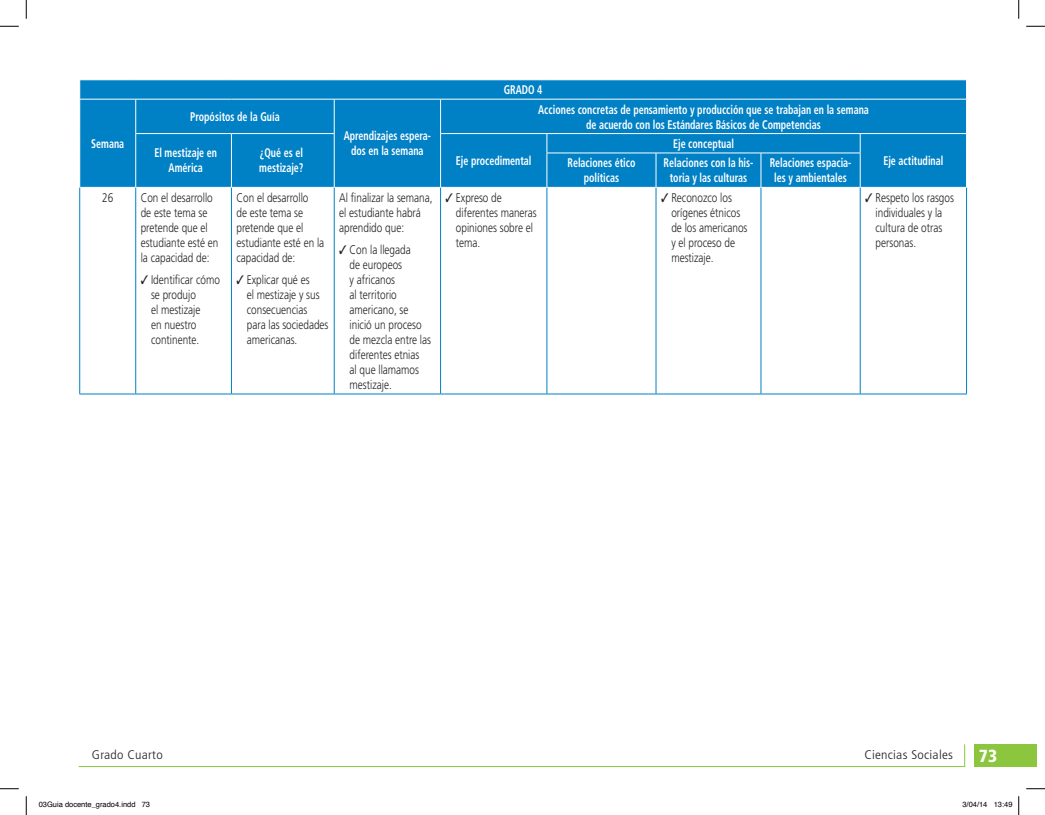
<style>
.page{position:relative;width:1045px;height:815px;background:#fff}
.page>*{position:absolute;margin:0;border:0;box-sizing:border-box;transform-origin:0 0}
.t1{font:900 condensed 17.5px "Frutiger LT Std";color:#fff}
.t2{font:300 12.5px/15px "Frutiger LT Std";color:#231f20;scale:.8 1}
.t3{font:700 condensed 12.5px/15px "Frutiger LT Std";color:#fff;text-align:center;scale:.8 1}
.t4{font:300 condensed 12.5px "Frutiger LT Std";letter-spacing:.02em;color:#231f20;scale:1.1 1}
.t5{font:7.5px "Helvetica";color:#000}
</style>
<div class="page">
<div style="left:974px;top:743px;width:62px;height:23px;background:#8bc63e"></div>
<svg style="left:78px;top:744px;width:887px;height:23px"></svg>
<div style="left:80px;top:80px;width:886px;height:107px;background:#0080c5"></div>
<svg style="left:79px;top:80px;width:1px;height:19px"></svg>
<hr style="left:79px;top:99px;width:57px;height:1px;background:#fff">
<svg style="left:79px;top:133px;width:1px;height:20px"></svg>
<hr style="left:136px;top:99px;width:95px;height:1px;background:#fff">
<hr style="left:135px;top:99px;width:1px;height:34px;background:#fff">
<hr style="left:231px;top:99px;width:103px;height:1px;background:#fff">
<hr style="left:334px;top:99px;width:106px;height:1px;background:#fff">
<hr style="left:334px;top:99px;width:1px;height:34px;background:#fff">
<hr style="left:440px;top:99px;width:107px;height:1px;background:#fff">
<hr style="left:440px;top:99px;width:1px;height:34px;background:#fff">
<hr style="left:547px;top:99px;width:109px;height:1px;background:#fff">
<hr style="left:656px;top:99px;width:105px;height:1px;background:#fff">
<hr style="left:761px;top:99px;width:99px;height:1px;background:#fff">
<hr style="left:860px;top:99px;width:107px;height:1px;background:#fff">
<hr style="left:135px;top:133px;width:96px;height:1px;background:#fff">
<svg style="left:135px;top:134px;width:1px;height:19px"></svg>
<hr style="left:231px;top:133px;width:103px;height:1px;background:#fff">
<svg style="left:231px;top:134px;width:1px;height:19px"></svg>
<svg style="left:334px;top:134px;width:1px;height:19px"></svg>
<hr style="left:135px;top:153px;width:1px;height:34px;background:#fff">
<hr style="left:231px;top:153px;width:1px;height:34px;background:#fff">
<hr style="left:334px;top:153px;width:1px;height:34px;background:#fff">
<hr style="left:440px;top:133px;width:107px;height:1px;background:#fff">
<svg style="left:440px;top:134px;width:1px;height:19px"></svg>
<hr style="left:440px;top:153px;width:1px;height:34px;background:#fff">
<hr style="left:547px;top:133px;width:109px;height:1px;background:#fff">
<svg style="left:546px;top:134px;width:1px;height:19px"></svg>
<hr style="left:656px;top:133px;width:105px;height:1px;background:#fff">
<hr style="left:761px;top:133px;width:99px;height:1px;background:#fff">
<hr style="left:860px;top:133px;width:107px;height:1px;background:#fff">
<svg style="left:860px;top:134px;width:1px;height:19px"></svg>
<hr style="left:546px;top:153px;width:110px;height:1px;background:#fff">
<hr style="left:546px;top:153px;width:1px;height:34px;background:#fff">
<hr style="left:656px;top:153px;width:105px;height:1px;background:#fff">
<hr style="left:655px;top:153px;width:1px;height:34px;background:#fff">
<hr style="left:761px;top:153px;width:99px;height:1px;background:#fff">
<hr style="left:760px;top:153px;width:1px;height:34px;background:#fff">
<hr style="left:860px;top:153px;width:1px;height:34px;background:#fff">
<hr style="left:79px;top:188px;width:1px;height:205px;background:#0080c5">
<hr style="left:135px;top:188px;width:1px;height:205px;background:#0080c5">
<hr style="left:231px;top:188px;width:1px;height:205px;background:#0080c5">
<hr style="left:334px;top:188px;width:1px;height:205px;background:#0080c5">
<hr style="left:440px;top:188px;width:1px;height:205px;background:#0080c5">
<hr style="left:546px;top:188px;width:1px;height:205px;background:#0080c5">
<hr style="left:655px;top:188px;width:1px;height:205px;background:#0080c5">
<hr style="left:760px;top:188px;width:1px;height:205px;background:#0080c5">
<hr style="left:860px;top:188px;width:1px;height:205px;background:#0080c5">
<hr style="left:966px;top:188px;width:1px;height:205px;background:#0080c5">
<hr style="left:79px;top:393px;width:57px;height:1px;background:#0080c5">
<hr style="left:136px;top:393px;width:95px;height:1px;background:#0080c5">
<hr style="left:231px;top:393px;width:103px;height:1px;background:#0080c5">
<hr style="left:334px;top:393px;width:106px;height:1px;background:#0080c5">
<hr style="left:440px;top:393px;width:107px;height:1px;background:#0080c5">
<hr style="left:547px;top:393px;width:109px;height:1px;background:#0080c5">
<hr style="left:656px;top:393px;width:105px;height:1px;background:#0080c5">
<hr style="left:761px;top:393px;width:99px;height:1px;background:#0080c5">
<hr style="left:860px;top:393px;width:107px;height:1px;background:#0080c5">
<svg style="left:0;top:25px;width:19px;height:2px"></svg>
<svg style="left:1026px;top:25px;width:19px;height:2px"></svg>
<svg style="left:0;top:788px;width:19px;height:1px"></svg>
<svg style="left:1026px;top:788px;width:19px;height:1px"></svg>
<svg style="left:25px;top:0;width:2px;height:19px"></svg>
<svg style="left:25px;top:796px;width:2px;height:18px"></svg>
<svg style="left:1018px;top:0;width:1px;height:19px"></svg>
<svg style="left:1018px;top:796px;width:1px;height:18px"></svg>
<p class="t3" style="left:91px;top:136px;width:43px">Semana</p>
<p class="t3" style="left:190px;top:109px;width:113px">Propósitos de la Guía</p>
<p class="t3" style="left:154px;top:145px;width:80px">El mestizaje en<br>América</p>
<p class="t3" style="left:259px;top:145px;width:57px;text-align:left">¿Qué es el mestizaje?</p>
<p class="t2" style="left:102px;top:190px;width:15px">26</p>
<p class="t2" style="left:141px;top:190px;width:99px">Con el desarrollo de este tema se pretende que el estudiante esté en la capacidad de:</p>
<p class="t2" style="left:151px;top:272px;width:88px;text-indent:-10px">✓ Identificar cómo se produjo<br>el mestizaje<br>en nuestro continente.</p>
<p class="t2" style="left:236px;top:190px;width:111px">Con el desarrollo<br>de este tema se pretende que el estudiante esté en la capacidad de:</p>
<p class="t2" style="left:247px;top:272px;width:104px;text-indent:-10px">✓ Explicar qué es<br>el mestizaje y sus consecuencias para las sociedades americanas.</p>
<p class="t3" style="left:344px;top:129px;width:111px">Aprendizajes espera&shy;dos en la semana</p>
<p class="t2" style="left:339px;top:190px;width:118px">Al finalizar la semana, el estudiante habrá aprendido que:</p>
<p class="t2" style="left:349px;top:242px;width:103px;text-indent:-10px">✓ Con la llegada<br>de europeos<br>y africanos<br>al territorio americano, se inició un proceso de mezcla entre las diferentes etnias<br>al que llamamos mestizaje.</p>
<p class="t3" style="left:504px;top:82px;width:50px">GRADO 4</p>
<p class="t3" style="left:538px;top:102px;width:415px">Acciones concretas de pensamiento y producción que se trabajan en la semana de acuerdo con los Estándares Básicos de Competencias</p>
<p class="t3" style="left:456px;top:153px;width:96px">Eje procedimental</p>
<p class="t3" style="left:673px;top:136px;width:78px">Eje conceptual</p>
<p class="t3" style="left:567px;top:155px;width:86px">Relaciones ético</p>
<p class="t3" style="left:883px;top:153px;width:77px">Eje actitudinal</p>
<p class="t3" style="left:584px;top:170px;width:46px">políticas</p>
<p class="t3" style="left:663px;top:155px;width:114px">Relaciones con la his&shy;toria y las culturas</p>
<p class="t3" style="left:769px;top:155px;width:104px">Relaciones espacia&shy;les y ambientales</p>
<p class="t2" style="left:456px;top:190px;width:103px;text-indent:-10px">✓ Expreso de diferentes maneras opiniones sobre el tema.</p>
<p class="t2" style="left:671px;top:190px;width:97px;text-indent:-10px">✓ Reconozco los orígenes étnicos de los americanos y el proceso de mestizaje.</p>
<p class="t2" style="left:875px;top:190px;width:99px;text-indent:-10px">✓ Respeto los rasgos individuales y la cultura de otras personas.</p>
<p class="t4" style="left:92px;top:747px;width:66px">Grado Cuarto</p>
<p class="t4" style="left:864px;top:747px;width:82px">Ciencias Sociales</p>
<h1 class="t1" style="left:979px;top:745px;width:20px">73</h1>
<p class="t5" style="left:39px;top:798px;width:113px">03Guia docente_grado4.indd 73</p>
<p class="t5" style="left:962px;top:798px;width:52px">3/04/14 13:49</p>
</div>
